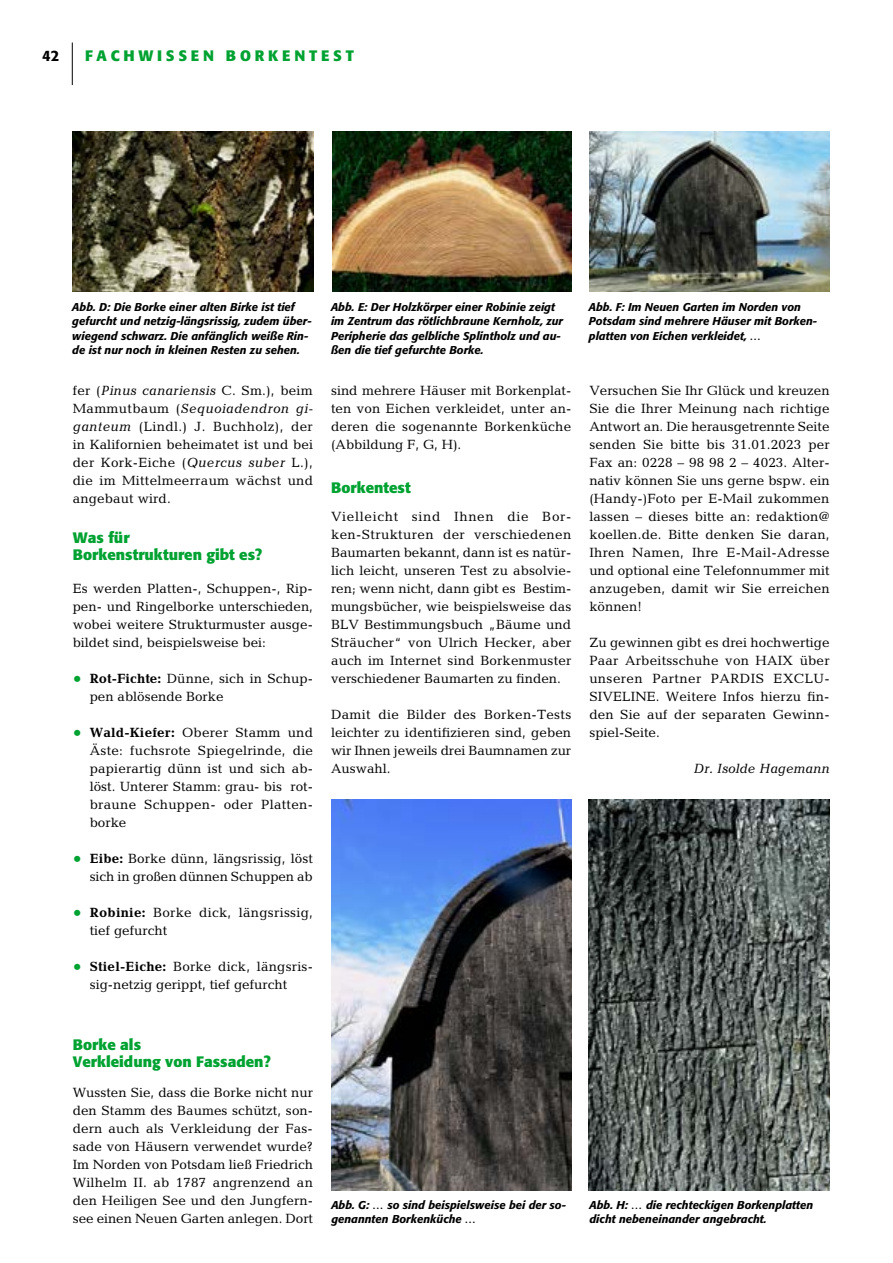
<style>
.page{position:relative;width:893px;height:1263px;background:#fff}
.page>*{position:absolute;margin:0;border:0;box-sizing:border-box;transform-origin:0 0}
.t1{font:700 15px/16.8px "Formata";color:#00a231}
.t2{font:700 15px "Formata";letter-spacing:.25em;color:#00a231}
.t3{font:500 15px "Formata";color:#000}
.t4{font:13.5px/18px "Candida";letter-spacing:.005em;color:#000;text-align:justify}
.t5{font:italic 13.5px "Candida";color:#000}
.t6{font:italic 500 11.25px/14.4px "Formata";color:#000}
.s1{font-style:italic}
.s2{font-size:18px;color:#00a231}
.s3{font-weight:700}
</style>
<div class="page">
<hr style="left:72px;top:43px;width:1px;height:42px;background:#000">
<img style="left:590px;top:132px;width:240px;height:160px">
<img style="left:331px;top:799px;width:241px;height:392px">
<img style="left:72px;top:132px;width:241px;height:160px">
<img style="left:589px;top:799px;width:241px;height:391px">
<img style="left:332px;top:132px;width:239px;height:160px">
<p class="t3" style="left:42px;top:46px;width:19px">42</p>
<p class="t2" style="left:85px;top:46px;width:270px">FACHWISSEN BORKENTEST</p>
<p class="t6" style="left:72px;top:300px;width:241px">Abb. D: Die Borke einer alten Birke ist tief gefurcht und netzig-längsrissig, zudem über&shy;wiegend schwarz. Die anfänglich weiße Rin&shy;de ist nur noch in kleinen Resten zu sehen.</p>
<p class="t4" style="left:73px;top:381px;width:242px">fer (<span class="s1">Pinus canariensis</span> C. Sm.), beim Mammutbaum (<span class="s1">Sequoiadendron gi&shy;ganteum</span> (Lindl.) J. Buchholz), der in Kalifornien beheimatet ist und bei der Kork-Eiche (<span class="s1">Quercus suber</span> L.), die im Mittelmeerraum wächst und angebaut wird.</p>
<p class="t1" style="left:73px;top:529px;width:191px">Was für<br>Borkenstrukturen gibt es?</p>
<p class="t4" style="left:73px;top:579px;width:242px">Es werden Platten-, Schuppen-, Rip&shy;pen- und Ringelborke unterschieden, wobei weitere Strukturmuster ausge&shy;bildet sind, beispielsweise bei:</p>
<p class="t4" style="left:90px;top:669px;width:225px;text-indent:-17px"><span class="s2">•</span> <span class="s3">Rot-Fichte:</span> Dünne, sich in Schup&shy;pen ablösende Borke</p>
<p class="t4" style="left:90px;top:723px;width:225px;text-indent:-17px"><span class="s2">•</span> <span class="s3">Wald-Kiefer:</span> Oberer Stamm und Äste: fuchsrote Spiegelrinde, die papierartig dünn ist und sich ab&shy;löst. Unterer Stamm: grau- bis rot&shy;braune Schuppen- oder Platten&shy;borke</p>
<p class="t4" style="left:73px;top:849px;width:242px;text-align:right"><span class="s2">•</span> <span class="s3">Eibe:</span> Borke dünn, längsrissig, löst sich in großen dünnen Schuppen ab</p>
<p class="t4" style="left:90px;top:903px;width:225px;text-indent:-17px"><span class="s2">•</span> <span class="s3">Robinie:</span> Borke dick, längsrissig, tief gefurcht</p>
<p class="t4" style="left:90px;top:957px;width:225px;text-indent:-17px"><span class="s2">•</span> <span class="s3">Stiel-Eiche:</span> Borke dick, längsris&shy;sig-netzig gerippt, tief gefurcht</p>
<p class="t6" style="left:331px;top:300px;width:234px">Abb. E: Der Holzkörper einer Robinie zeigt im Zentrum das rötlichbraune Kernholz, zur Peripherie das gelbliche Splintholz und au&shy;ßen die tief gefurchte Borke.</p>
<p class="t4" style="left:331px;top:381px;width:242px">sind mehrere Häuser mit Borkenplat&shy;ten von Eichen verkleidet, unter an&shy;deren die sogenannte Borkenküche (Abbildung F, G, H).</p>
<p class="t1" style="left:331px;top:479px;width:81px">Borkentest</p>
<p class="t4" style="left:331px;top:507px;width:242px">Vielleicht sind Ihnen die Bor&shy;ken-Strukturen der verschiedenen Baumarten bekannt, dann ist es natür&shy;lich leicht, unseren Test zu absolvie&shy;ren; wenn nicht, dann gibt es Bestim&shy;mungsbücher, wie beispielsweise das BLV Bestimmungsbuch „Bäume und Sträucher“ von Ulrich Hecker, aber auch im Internet sind Borkenmuster verschiedener Baumarten zu finden.</p>
<p class="t4" style="left:331px;top:705px;width:242px">Damit die Bilder des Borken-Tests leichter zu identifizieren sind, geben wir Ihnen jeweils drei Baumnamen zur Auswahl.</p>
<p class="t6" style="left:589px;top:300px;width:230px">Abb. F: Im Neuen Garten im Norden von<br>Potsdam sind mehrere Häuser mit Borken&shy;platten von Eichen verkleidet, …</p>
<p class="t4" style="left:589px;top:381px;width:242px">Versuchen Sie Ihr Glück und kreuzen Sie die Ihrer Meinung nach richtige Antwort an. Die herausgetrennte Seite senden Sie bitte bis 31.01.2023 per Fax an: 0228 – 98 98 2 – 4023. Alter&shy;nativ können Sie uns gerne bspw. ein (Handy-)Foto per E-Mail zukommen lassen – dieses bitte an: redaktion@ koellen.de. Bitte denken Sie daran, Ihren Namen, Ihre E-Mail-Adresse und optional eine Telefonnummer mit anzugeben, damit wir Sie erreichen können!</p>
<p class="t4" style="left:589px;top:633px;width:242px">Zu gewinnen gibt es drei hochwertige Paar Arbeitsschuhe von HAIX über unseren Partner PARDIS EXCLU-SIVELINE. Weitere Infos hierzu fin&shy;den Sie auf der separaten Gewinn&shy;spiel-Seite.</p>
<p class="t5" style="left:694px;top:760px;width:138px">Dr. Isolde Hagemann</p>
<p class="t1" style="left:73px;top:1036px;width:199px">Borke als<br>Verkleidung von Fassaden?</p>
<p class="t4" style="left:73px;top:1083px;width:242px">Wussten Sie, dass die Borke nicht nur den Stamm des Baumes schützt, son&shy;dern auch als Verkleidung der Fas&shy;sade von Häusern verwendet wurde?<br>Im Norden von Potsdam ließ Friedrich Wilhelm II. ab 1787 angrenzend an den Heiligen See und den Jungfern&shy;see einen Neuen Garten anlegen. Dort</p>
<p class="t6" style="left:331px;top:1197px;width:236px">Abb. G: … so sind beispielsweise bei der so&shy;genannten Borkenküche …</p>
<p class="t6" style="left:589px;top:1198px;width:225px">Abb. H: … die rechteckigen Borkenplatten dicht nebeneinander angebracht.</p>
</div>
